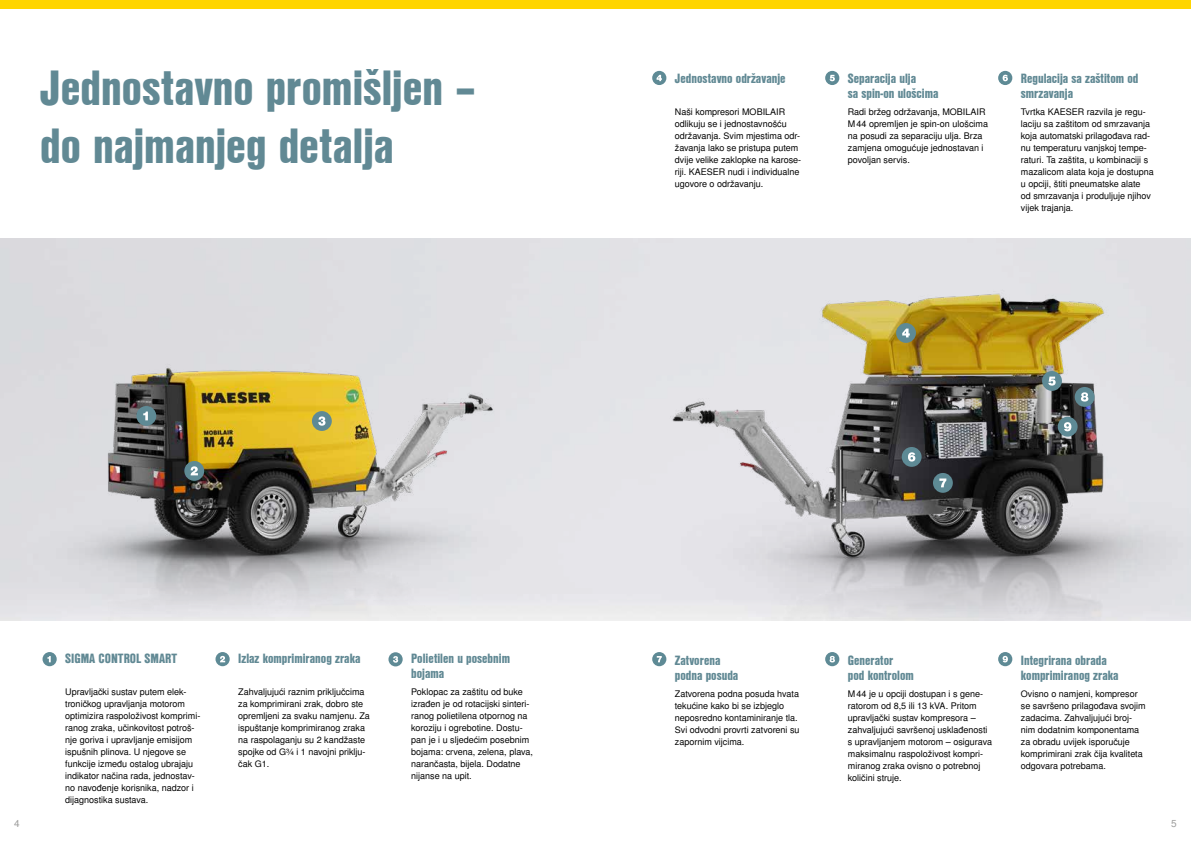
<style>
.page{position:relative;width:1191px;height:842px;background:#fff}
.page>*{position:absolute;margin:0;border:0;box-sizing:border-box;transform-origin:0 0}
.t1{font:48px/58px "Nimbus San L Bla Con";color:#618994}
.t2{font:13px/15px "Nimbus San L Bla Con";color:#618994}
.t3{font:10px "Nimbus San L";color:#9d9d9c}
.t4{font:9px/12px "Nimbus San L";color:#000}
</style>
<div class="page">
<img style="left:624px;top:238px;width:567px;height:383px">
<img style="left:0;top:238px;width:586px;height:383px">
<div style="left:652px;top:652px;width:14px;height:14px;background:#5e8a95;border-radius:50%"></div>
<svg style="left:657px;top:656px;width:5px;height:6px"></svg>
<div style="left:825px;top:652px;width:14px;height:14px;background:#5e8a95;border-radius:50%"></div>
<svg style="left:829px;top:656px;width:6px;height:6px"></svg>
<div style="left:998px;top:652px;width:14px;height:14px;background:#5e8a95;border-radius:50%"></div>
<svg style="left:1002px;top:656px;width:6px;height:6px"></svg>
<div style="left:136px;top:406px;width:20px;height:20px;background:#5e8a95;border-radius:50%"></div>
<svg style="left:143px;top:411px;width:5px;height:9px"></svg>
<div style="left:184px;top:461px;width:20px;height:20px;background:#5e8a95;border-radius:50%"></div>
<svg style="left:191px;top:466px;width:7px;height:9px"></svg>
<div style="left:312px;top:411px;width:20px;height:20px;background:#5e8a95;border-radius:50%"></div>
<svg style="left:318px;top:416px;width:7px;height:10px"></svg>
<div style="left:933px;top:473px;width:19px;height:20px;background:#5e8a95;border-radius:50%"></div>
<svg style="left:939px;top:478px;width:7px;height:9px"></svg>
<div style="left:1042px;top:371px;width:20px;height:20px;background:#5e8a95;border-radius:50%"></div>
<svg style="left:1048px;top:377px;width:7px;height:9px"></svg>
<div style="left:901px;top:447px;width:20px;height:20px;background:#5e8a95;border-radius:50%"></div>
<svg style="left:908px;top:452px;width:7px;height:10px"></svg>
<div style="left:896px;top:323px;width:20px;height:20px;background:#5e8a95;border-radius:50%"></div>
<svg style="left:902px;top:329px;width:7px;height:8px"></svg>
<div style="left:825px;top:71px;width:14px;height:14px;background:#5e8a95;border-radius:50%"></div>
<svg style="left:829px;top:75px;width:6px;height:6px"></svg>
<div style="left:998px;top:71px;width:14px;height:14px;background:#5e8a95;border-radius:50%"></div>
<svg style="left:1002px;top:75px;width:6px;height:6px"></svg>
<div style="left:652px;top:71px;width:14px;height:14px;background:#5e8a95;border-radius:50%"></div>
<svg style="left:656px;top:75px;width:6px;height:6px"></svg>
<div style="left:43px;top:652px;width:14px;height:14px;background:#5e8a95;border-radius:50%"></div>
<svg style="left:47px;top:656px;width:4px;height:6px"></svg>
<svg style="left:215px;top:652px;width:15px;height:14px"></svg>
<svg style="left:220px;top:656px;width:5px;height:6px"></svg>
<div style="left:388px;top:652px;width:15px;height:14px;background:#5e8a95;border-radius:50%"></div>
<svg style="left:393px;top:656px;width:5px;height:7px"></svg>
<div style="left:1074px;top:387px;width:20px;height:20px;background:#5e8a95;border-radius:50%"></div>
<svg style="left:1081px;top:392px;width:7px;height:10px"></svg>
<div style="left:1057px;top:417px;width:20px;height:20px;background:#5e8a95;border-radius:50%"></div>
<svg style="left:1064px;top:422px;width:7px;height:9px"></svg>
<div style="left:0;top:0;width:1191px;height:9px;background:#ffd500"></div>
<h1 class="t1" style="left:40px;top:57px;width:437px">Jednostavno promišljen – do najmanjeg detalja</h1>
<h2 class="t2" style="left:675px;top:70px;width:112px">Jednostavno održavanje</h2>
<p class="t4" style="left:675px;top:106px;width:128px">Naši kompresori MOBILAIR odlikuju se i jednostavnošću održavanja. Svim mjestima odr&shy;žavanja lako se pristupa putem dvije velike zaklopke na karose&shy;riji. KAESER nudi i individualne ugovore o održavanju.</p>
<p class="t4" style="left:848px;top:106px;width:142px">Radi bržeg održavanja, MOBILAIR<br>M44 opremljen je spin-on ulošcima na posudi za separaciju ulja. Brza zamjena omogućuje jednostavan i povoljan servis.</p>
<p class="t4" style="left:1020px;top:106px;width:134px">Tvrtka KAESER razvila je regu&shy;laciju sa zaštitom od smrzavanja koja automatski prilagođava rad&shy;nu temperaturu vanjskoj tempe&shy;raturi. Ta zaštita, u kombinaciji s mazalicom alata koja je dostupna u opciji, štiti pneumatske alate<br>od smrzavanja i produljuje njihov vijek trajanja.</p>
<h2 class="t2" style="left:848px;top:70px;width:92px">Separacija ulja<br>sa spin-on ulošcima</h2>
<h2 class="t2" style="left:1020px;top:70px;width:119px">Regulacija sa zaštitom od smrzavanja</h2>
<h2 class="t2" style="left:65px;top:650px;width:114px">SIGMA CONTROL SMART</h2>
<h2 class="t2" style="left:238px;top:650px;width:124px">Izlaz komprimiranog zraka</h2>
<h2 class="t2" style="left:411px;top:650px;width:100px">Polietilen u posebnim bojama</h2>
<p class="t4" style="left:65px;top:686px;width:137px">Upravljački sustav putem elek&shy;troničkog upravljanja motorom optimizira raspoloživost komprimi&shy;ranog zraka, učinkovitost potroš&shy;nje goriva i upravljanje emisijom ispušnih plinova. U njegove se funkcije između ostalog ubrajaju indikator načina rada, jednostav&shy;no navođenje korisnika, nadzor i dijagnostika sustava.</p>
<p class="t4" style="left:238px;top:686px;width:133px">Zahvaljujući raznim priključcima za komprimirani zrak, dobro ste opremljeni za svaku namjenu. Za ispuštanje komprimiranog zraka na raspolaganju su 2 kandžaste spojke od G¾ i 1 navojni priklju&shy;čak G1.</p>
<p class="t4" style="left:411px;top:686px;width:123px">Poklopac za zaštitu od buke izrađen je od rotacijski sinteri&shy;ranog polietilena otpornog na koroziju i ogrebotine. Dostu&shy;pan je i u sljedećim posebnim bojama: crvena, zelena, plava, narančasta, bijela. Dodatne nijanse na upit.</p>
<h2 class="t2" style="left:675px;top:652px;width:65px">Zatvorena podna posuda</h2>
<h2 class="t2" style="left:848px;top:652px;width:67px">Generator<br>pod kontrolom</h2>
<h2 class="t2" style="left:1020px;top:652px;width:99px">Integrirana obrada komprimiranog zraka</h2>
<p class="t4" style="left:675px;top:688px;width:126px">Zatvorena podna posuda hvata tekućine kako bi se izbjeglo neposredno kontaminiranje tla.<br>Svi odvodni provrti zatvoreni su zapornim vijcima.</p>
<p class="t4" style="left:848px;top:688px;width:146px">M44 je u opciji dostupan i s gene&shy;ratorom od 8,5 ili 13 kVA. Pritom upravljački sustav kompresora – zahvaljujući savršenoj usklađenosti s upravljanjem motorom – osigurava maksimalnu raspoloživost kompri&shy;miranog zraka ovisno o potrebnoj količini struje.</p>
<p class="t4" style="left:1020px;top:688px;width:126px">Ovisno o namjeni, kompresor se savršeno prilagođava svojim zadacima. Zahvaljujući broj&shy;nim dodatnim komponentama za obradu uvijek isporučuje komprimirani zrak čija kvaliteta odgovara potrebama.</p>
<p class="t3" style="left:14px;top:817px;width:7px">4</p>
<p class="t3" style="left:1171px;top:817px;width:7px">5</p>
</div>
